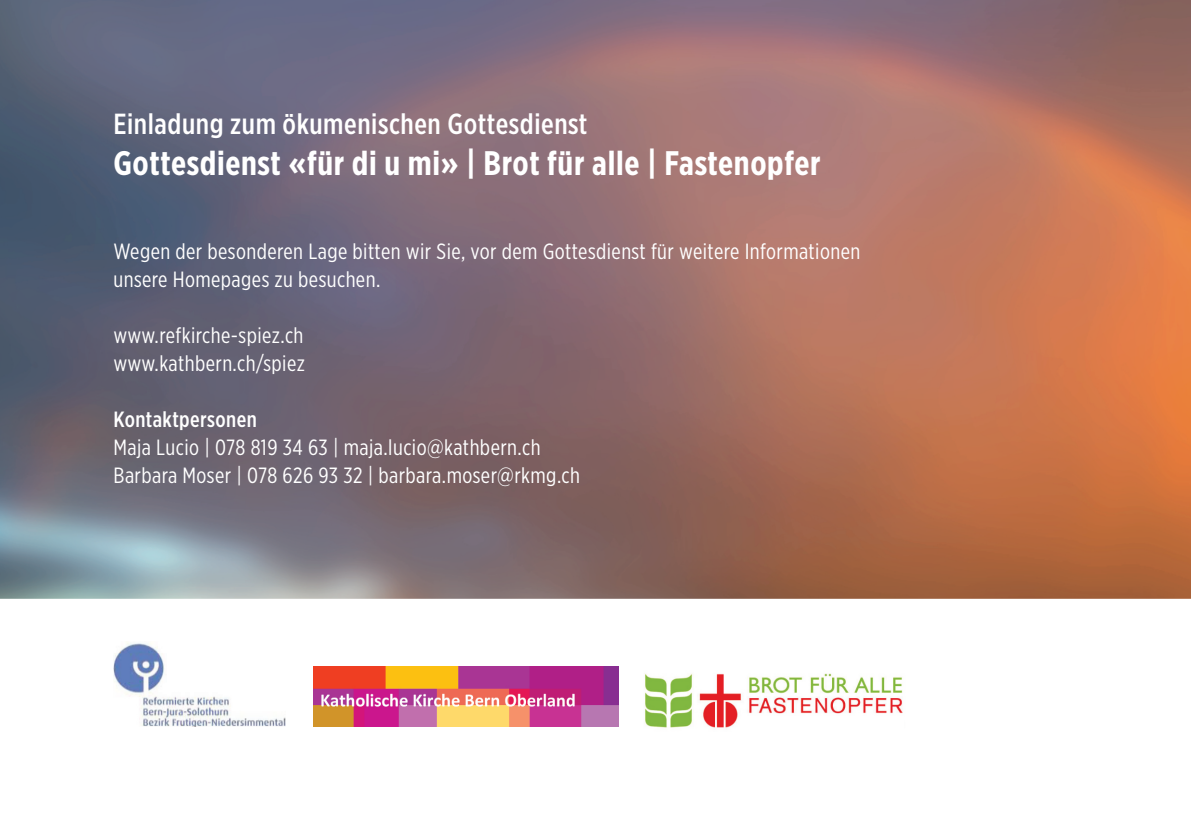
<style>
.page{position:relative;width:1191px;height:840px;background:#fff}
.page>*{position:absolute;margin:0;border:0;box-sizing:border-box;transform-origin:0 0}
.t1{font:700 34px "Gotham X Narrow";letter-spacing:.02em;color:#fff}
.t2{font:500 29px "Gotham X Narrow";letter-spacing:.02em;color:#fff}
.t3{font:22px/28px "Gotham X Narrow";letter-spacing:.02em;color:#fff}
.t4{font:500 22px "Gotham X Narrow";letter-spacing:.02em;color:#fff}
</style>
<div class="page">
<img style="left:0;top:0;width:1191px;height:598px">
<img style="left:314px;top:666px;width:304px;height:60px">
<img style="left:113px;top:643px;width:173px;height:83px">
<img style="left:645px;top:673px;width:258px;height:55px">
<div style="left:746px;top:716px;width:158px;height:13px;background:#fff"></div>
<h2 class="t2" style="left:113px;top:106px;width:475px">Einladung zum ökumenischen Gottesdienst</h2>
<h1 class="t1" style="left:113px;top:142px;width:708px">Gottesdienst «für di u mi» | Brot für alle | Fastenopfer</h1>
<p class="t3" style="left:113px;top:237px;width:748px">Wegen der besonderen Lage bitten wir Sie, vor dem Gottesdienst für weitere Informationen unsere Homepages zu besuchen.</p>
<p class="t3" style="left:113px;top:321px;width:193px">www.refkirche-spiez.ch www.kathbern.ch/spiez</p>
<p class="t4" style="left:113px;top:406px;width:145px">Kontaktpersonen</p>
<p class="t3" style="left:113px;top:433px;width:468px">Maja Lucio | 078 819 34 63 | maja.lucio@kathbern.ch<br>Barbara Moser | 078 626 93 32 | barbara.moser@rkmg.ch</p>
</div>
